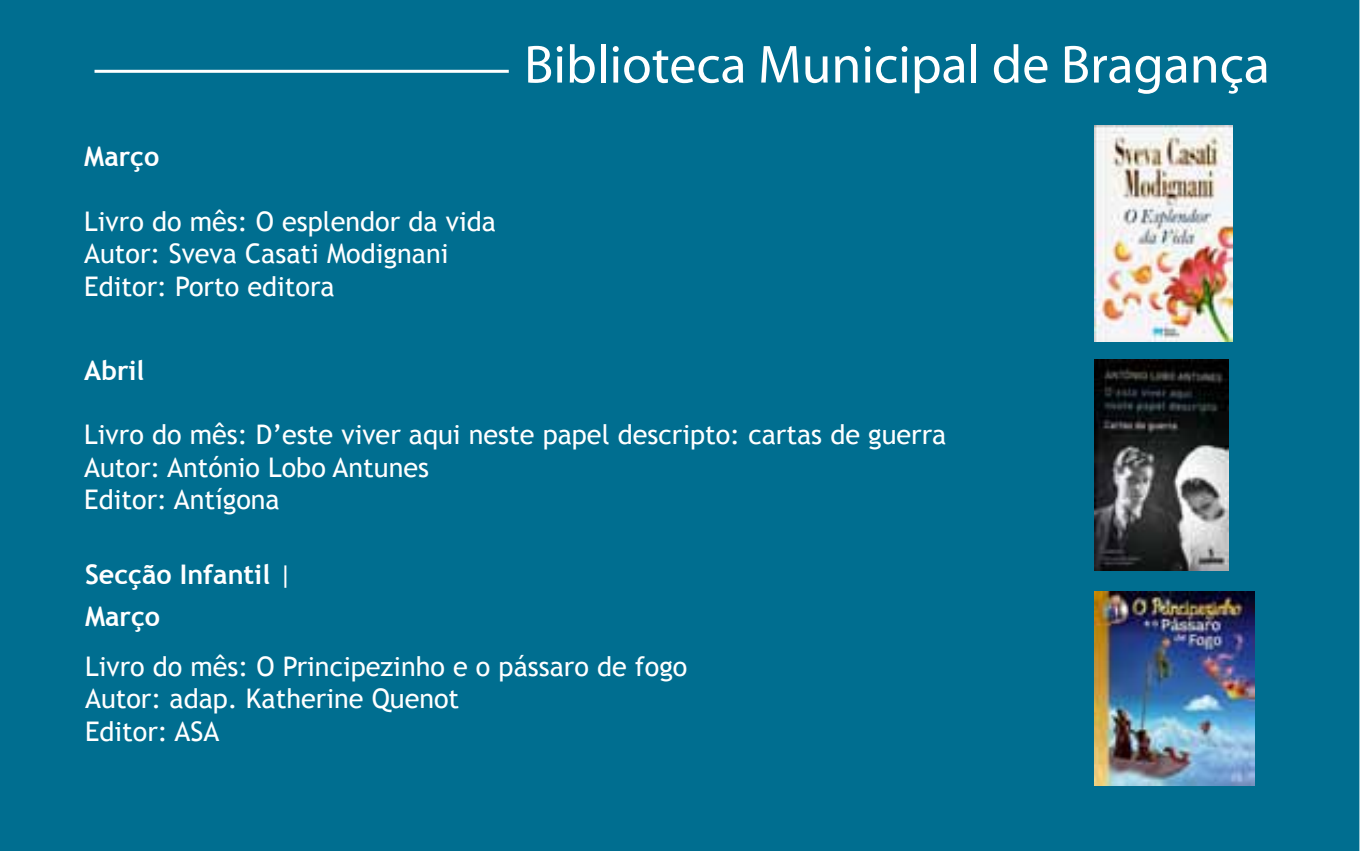
<style>
.page{position:relative;width:1361px;height:851px;background:#fff}
.page>*{position:absolute;margin:0;border:0;box-sizing:border-box;transform-origin:0 0}
.t1{font:54px "Myriad Pro";color:#fff}
.t2{font:27px/32.4px "Trebuchet MS";color:#fff}
.t3{font:700 27px/42.3px "Trebuchet MS";color:#fff}
.s1{font-weight:400}
</style>
<div class="page">
<div style="left:2px;top:2px;width:1356px;height:847px;background:#006e90"></div>
<hr style="left:94px;top:70px;width:415px;height:3px;background:#fff">
<img style="left:1094px;top:359px;width:134px;height:211px">
<img style="left:1094px;top:125px;width:139px;height:216px">
<img style="left:1094px;top:591px;width:160px;height:194px">
<p class="t3" style="left:84px;top:135px;width:77px">Março</p>
<p class="t2" style="left:84px;top:205px;width:413px">Livro do mês: O esplendor da vida<br>Autor: Sveva Casati Modignani<br>Editor: Porto editora</p>
<p class="t3" style="left:84px;top:349px;width:62px">Abril</p>
<h1 class="t1" style="left:524px;top:31px;width:747px">Biblioteca Municipal de Bragança</h1>
<p class="t2" style="left:84px;top:419px;width:863px">Livro do mês: D’este viver aqui neste papel descripto: cartas de guerra<br>Autor: António Lobo Antunes<br>Editor: Antígona</p>
<p class="t3" style="left:85px;top:553px;width:209px">Secção Infantil <span class="s1">|<br></span>Março</p>
<p class="t2" style="left:85px;top:650px;width:604px">Livro do mês: O Principezinho e o pássaro de fogo<br>Autor: adap. Katherine Quenot<br>Editor: ASA</p>
</div>
